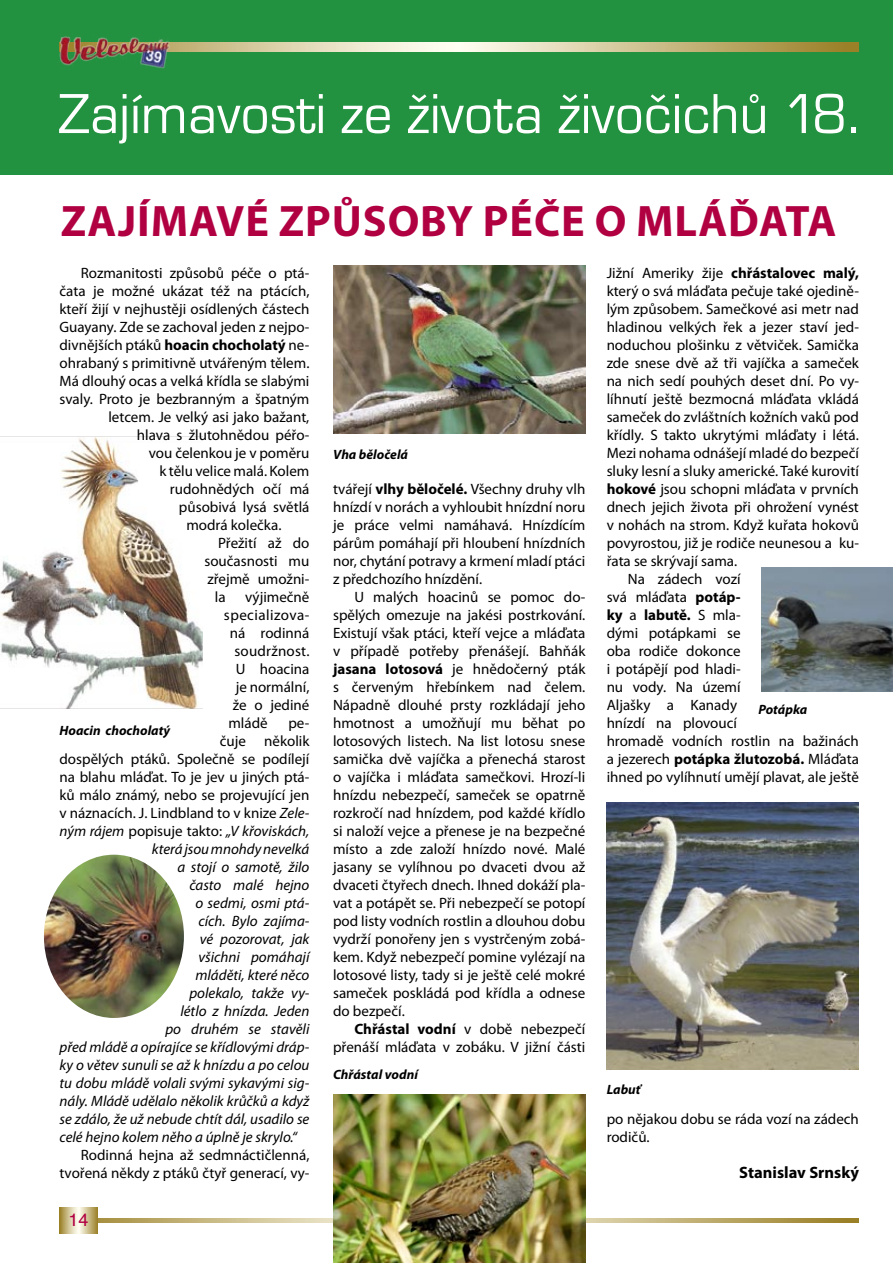
<style>
.page{position:relative;width:893px;height:1263px;background:#fff}
.page>*{position:absolute;margin:0;border:0;box-sizing:border-box;transform-origin:0 0}
.t1{font:58.5px "Eurostile TCE";color:#fff}
.Normln{font:700 44.25px "Myriad Pro";letter-spacing:.02em;color:#b10042}
.t2{font:18px "Helvetica CE";color:#b10042}
.základní_kurs_10_5_12{font:700 16.5px "Myriad Pro";color:#000}
.Normln-2{font:15px/18px "Myriad Pro";color:#000;text-align:justify}
.Normln-3{font:italic 15px "Myriad Pro";color:#000}
.Normln-4{font:15px "Myriad Pro";letter-spacing:.03em;color:#000}
.základní_kurs_10_5_12-2{font:italic 700 13.5px "Myriad Pro";color:#000}
.s1{font-weight:700}
.s2{font-style:italic}
.s3{font-style:normal}
</style>
<div class="page">
<svg style="left:98px;top:1218px;width:761px;height:4px;background:#c1b075"></svg>
<svg style="left:60px;top:1207px;width:38px;height:26px"></svg>
<div style="left:0;top:0;width:893px;height:175px;background:#229140"></div>
<svg style="left:173px;top:43px;width:686px;height:8px;background:#d4c99d"></svg>
<img style="left:59px;top:36px;width:114px;height:33px">
<img style="left:333px;top:1094px;width:252px;height:169px">
<img style="left:762px;top:567px;width:131px;height:125px">
<img style="left:333px;top:266px;width:252px;height:168px">
<img style="left:0;top:437px;width:202px;height:272px">
<img style="left:607px;top:803px;width:252px;height:267px">
<img style="left:44px;top:855px;width:140px;height:163px;border-radius:50%">
<p class="t1" style="left:58px;top:82px;width:802px">Zajímavosti ze života živočichů 18.</p>
<p class="Normln" style="left:61px;top:196px;width:777px">ZAJÍMAVÉ ZPŮSOBY PÉČE O MLÁĎATA</p>
<p class="Normln-2" style="left:81px;top:264px;width:230px">Rozmanitosti způsobů péče o ptá-</p>
<p class="Normln-2" style="left:60px;top:282px;width:251px">čata je možné ukázat též na ptácích,</p>
<p class="Normln-2" style="left:60px;top:300px;width:251px">kteří žijí v nejhustěji osídlených částech</p>
<p class="Normln-2" style="left:60px;top:318px;width:251px">Guayany. Zde se zachoval jeden z nejpo-</p>
<p class="Normln-2" style="left:60px;top:336px;width:251px">divnějších ptáků <span class="s1">hoacin chocholatý</span> ne-</p>
<p class="Normln-2" style="left:60px;top:354px;width:251px">ohrabaný s primitivně utvářeným tělem.</p>
<p class="Normln-2" style="left:60px;top:372px;width:251px">Má dlouhý ocas a velká křídla se slabými</p>
<p class="Normln-2" style="left:60px;top:390px;width:251px">svaly. Proto je bezbranným a špatným</p>
<p class="Normln-2" style="left:108px;top:408px;width:202px">letcem. Je velký asi jako bažant,</p>
<p class="Normln-2" style="left:137px;top:426px;width:174px">hlava s žlutohnědou péřo-</p>
<p class="Normln-2" style="left:149px;top:444px;width:162px">vou čelenkou je v poměru</p>
<p class="Normln-2" style="left:159px;top:462px;width:151px">k tělu velice malá. Kolem</p>
<p class="Normln-2" style="left:170px;top:480px;width:141px">rudohnědých očí má</p>
<p class="Normln-2" style="left:179px;top:498px;width:132px">působivá lysá světlá</p>
<p class="Normln-2" style="left:186px;top:516px;width:97px">modrá kolečka.</p>
<p class="Normln-2" style="left:218px;top:534px;width:93px">Přežití až do</p>
<p class="Normln-2" style="left:204px;top:552px;width:107px">současnosti mu</p>
<p class="Normln-2" style="left:207px;top:570px;width:104px">zřejmě umožni-</p>
<p class="Normln-2" style="left:215px;top:588px;width:12px">la</p>
<p class="Normln-2" style="left:245px;top:588px;width:66px">výjimečně</p>
<p class="Normln-4" style="left:224px;top:606px;width:87px">specializova-</p>
<p class="Normln-2" style="left:230px;top:624px;width:81px">ná rodinná</p>
<p class="Normln-2" style="left:234px;top:642px;width:77px">soudržnost.</p>
<p class="Normln-2" style="left:236px;top:660px;width:75px">U hoacina</p>
<p class="Normln-2" style="left:236px;top:678px;width:75px">je normální,</p>
<p class="Normln-2" style="left:233px;top:696px;width:78px">že o jediné</p>
<p class="Normln-2" style="left:228px;top:714px;width:41px">mládě</p>
<p class="Normln-2" style="left:288px;top:714px;width:23px">pe-</p>
<p class="Normln-2" style="left:220px;top:732px;width:91px">čuje několik</p>
<p class="Normln-2" style="left:60px;top:750px;width:251px">dospělých ptáků. Společně se podílejí</p>
<p class="Normln-2" style="left:60px;top:768px;width:251px">na blahu mláďat. To je jev u jiných ptá-</p>
<p class="Normln-2" style="left:60px;top:786px;width:251px">ků málo známý, nebo se projevující jen</p>
<p class="Normln-2" style="left:60px;top:804px;width:251px">v náznacích. J. Lindbland to v knize <span class="s2">Zele-</span></p>
<p class="Normln-3" style="left:60px;top:822px;width:251px">ným rájem <span class="s3">popisuje takto:</span> „V křoviskách,</p>
<p class="Normln-3" style="left:152px;top:840px;width:159px">která jsou mnohdy nevelká</p>
<p class="Normln-3" style="left:177px;top:858px;width:133px">a stojí o samotě, žilo</p>
<p class="Normln-3" style="left:189px;top:876px;width:121px">často malé hejno</p>
<p class="Normln-3" style="left:195px;top:894px;width:116px">o sedmi, osmi ptá-</p>
<p class="Normln-3" style="left:198px;top:912px;width:113px">cích. Bylo zajíma-</p>
<p class="Normln-3" style="left:200px;top:930px;width:111px">vé pozorovat, jak</p>
<p class="Normln-3" style="left:198px;top:948px;width:112px">všichni pomáhají</p>
<p class="Normln-3" style="left:195px;top:966px;width:115px">mláděti, které něco</p>
<p class="Normln-3" style="left:189px;top:984px;width:122px">polekalo, takže vy-</p>
<p class="Normln-3" style="left:180px;top:1002px;width:131px">létlo z hnízda. Jeden</p>
<p class="Normln-3" style="left:165px;top:1020px;width:146px">po druhém se stavěli</p>
<p class="Normln-3" style="left:60px;top:1038px;width:251px">před mládě a opírajíce se křídlovými dráp-</p>
<p class="Normln-3" style="left:60px;top:1056px;width:251px">ky o větev sunuli se až k hnízdu a po celou</p>
<p class="Normln-3" style="left:60px;top:1074px;width:251px">tu dobu mládě volali svými sykavými sig-</p>
<p class="Normln-3" style="left:60px;top:1092px;width:251px">nály. Mládě udělalo několik krůčků a když</p>
<p class="Normln-3" style="left:60px;top:1110px;width:251px">se zdálo, že už nebude chtít dál, usadilo se</p>
<p class="Normln-3" style="left:60px;top:1128px;width:239px">celé hejno kolem něho a úplně je skrylo.“</p>
<p class="Normln-2" style="left:60px;top:1146px;width:251px;text-align:right">Rodinná hejna až sedmnáctičlenná, tvořená někdy z ptáků čtyř generací, vy-</p>
<p class="základní_kurs_10_5_12-2" style="left:60px;top:723px;width:112px">Hoacin chocholatý</p>
<p class="t2" style="left:69px;top:1207px;width:22px">14</p>
<p class="základní_kurs_10_5_12-2" style="left:333px;top:447px;width:76px">Vha běločelá</p>
<p class="Normln-2" style="left:333px;top:480px;width:254px">tvářejí <span class="s1">vlhy běločelé.</span> Všechny druhy vlh hnízdí v norách a vyhloubit hnízdní noru je práce velmi namáhavá. Hnízdícím párům pomáhají při hloubení hnízdních nor, chytání potravy a krmení mladí ptáci z předchozího hnízdění.</p>
<p class="Normln-2" style="left:333px;top:588px;width:254px;text-indent:21px">U malých hoacinů se pomoc do&shy;spělých omezuje na jakési postrkování.<br>Existují však ptáci, kteří vejce a mláďata v případě potřeby přenášejí. Bahňák <span class="s1">jasana lotosová</span> je hnědočerný pták s červeným hřebínkem nad čelem.<br>Nápadně dlouhé prsty rozkládají jeho hmotnost a umožňují mu běhat po lotosových listech. Na list lotosu snese samička dvě vajíčka a přenechá starost o vajíčka i mláďata samečkovi. Hrozí-li hnízdu nebezpečí, sameček se opatrně rozkročí nad hnízdem, pod každé křídlo si naloží vejce a přenese je na bezpečné místo a zde založí hnízdo nové. Malé jasany se vylíhnou po dvaceti dvou až dvaceti čtyřech dnech. Ihned dokáží pla&shy;vat a potápět se. Při nebezpečí se potopí pod listy vodních rostlin a dlouhou dobu vydrží ponořeny jen s vystrčeným zobá&shy;kem. Když nebezpečí pomine vylézají na lotosové listy, tady si je ještě celé mokré sameček poskládá pod křídla a odnese do bezpečí.</p>
<p class="Normln-2" style="left:333px;top:1020px;width:254px;text-align:right"><span class="s1">Chřástal vodní</span> v době nebezpečí přenáší mláďata v zobáku. V jižní části</p>
<p class="základní_kurs_10_5_12-2" style="left:333px;top:1067px;width:86px">Chřástal vodní</p>
<p class="Normln-2" style="left:607px;top:264px;width:254px">Jižní Ameriky žije <span class="s1">chřástalovec malý, </span>který o svá mláďata pečuje také ojedině&shy;lým způsobem. Samečkové asi metr nad hladinou velkých řek a jezer staví jed&shy;noduchou plošinku z větviček. Samička zde snese dvě až tři vajíčka a sameček na nich sedí pouhých deset dní. Po vy&shy;líhnutí ještě bezmocná mláďata vkládá sameček do zvláštních kožních vaků pod křídly. S takto ukrytými mláďaty i létá.<br>Mezi nohama odnášejí mladé do bezpečí sluky lesní a sluky americké. Také kurovití <span class="s1">hokové</span> jsou schopni mláďata v prvních dnech jejich života při ohrožení vynést v nohách na strom. Když kuřata hokovů povyrostou, již je rodiče neunesou a ku&shy;řata se skrývají sama.</p>
<p class="Normln-2" style="left:607px;top:570px;width:254px;text-align:left;text-indent:21px">Na zádech vozí<br>svá mláďata <span class="s1">potáp-<br>ky</span> a <span class="s1">labutě.</span> S mla-<br>dými potápkami se<br>oba rodiče dokonce<br>i potápějí pod hladi-<br>nu vody. Na území<br>Aljašky a Kanady<br>hnízdí na plovoucí<br>hromadě vodních rostlin na bažinách a jezerech <span class="s1">potápka žlutozobá.</span> Mláďata ihned po vylíhnutí umějí plavat, ale ještě</p>
<p class="základní_kurs_10_5_12-2" style="left:758px;top:702px;width:51px">Potápka</p>
<p class="základní_kurs_10_5_12-2" style="left:607px;top:1081px;width:35px">Labuť</p>
<p class="Normln-2" style="left:607px;top:1110px;width:254px">po nějakou dobu se ráda vozí na zádech rodičů.</p>
<p class="základní_kurs_10_5_12" style="left:739px;top:1163px;width:121px">Stanislav Srnský</p>
</div>
